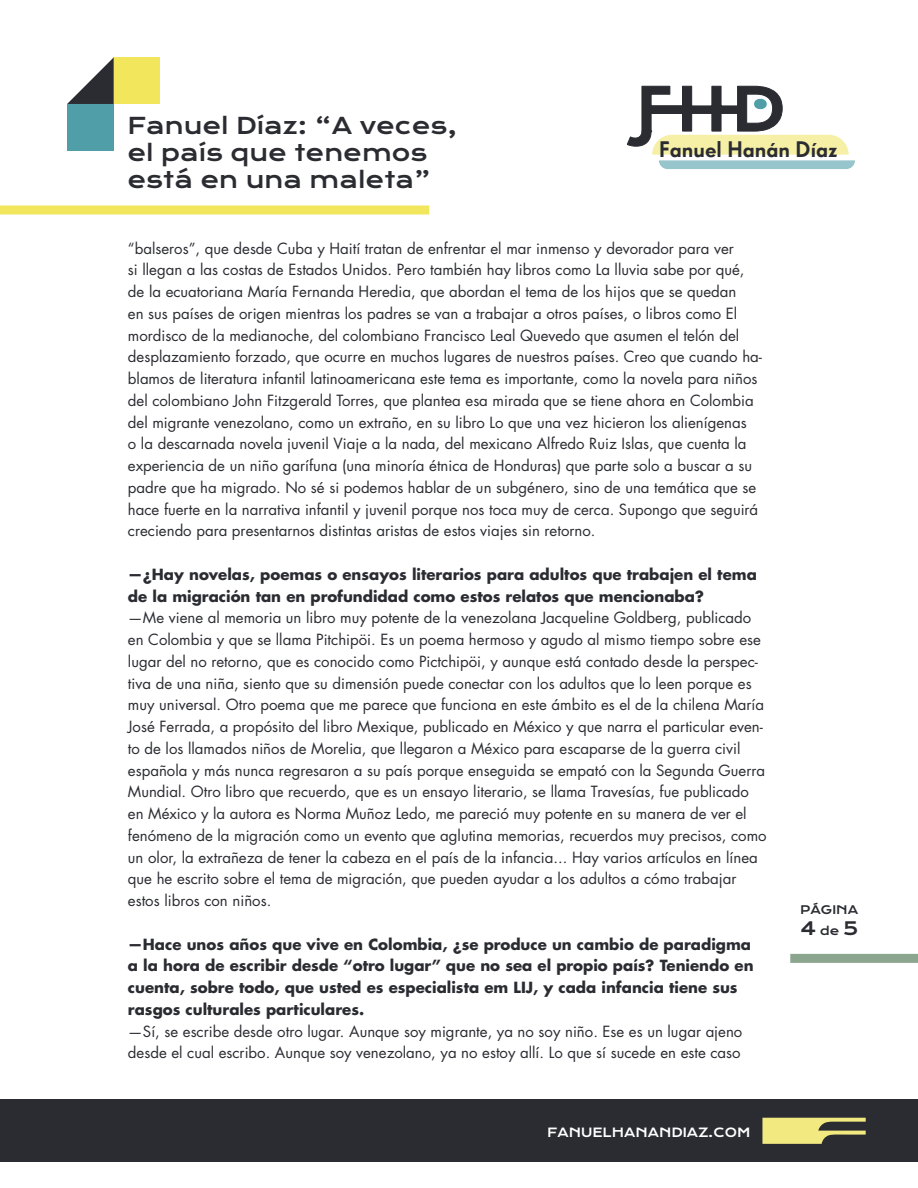
<style>
.page{position:relative;width:918px;height:1188px;background:#fff}
.page>*{position:absolute;margin:0;border:0;box-sizing:border-box;transform-origin:0 0}
.t1{font:22.5px "Krona One";color:#2b2c32}
.t2{font:500 21.9px "Super Grotesk A";color:#2b2c32}
.t3{font:18px "Krona One";color:#2b2c32}
.t4{font:15px/21.8px "Futura Std";color:#2b2c32}
.t5{font:700 15px/21.8px "Futura Std";color:#2b2c32}
.t6{font:12.3px "Krona One";color:#fff}
.t7{font:11.55px "Krona One";color:#2b2c32}
.s1{font-size:11.55px}
</style>
<div class="page">
<div style="left:0;top:1100px;width:918px;height:62px;background:#2b2c32"></div>
<svg style="left:626px;top:85px;width:229px;height:84px"></svg>
<svg style="left:762px;top:1118px;width:104px;height:26px"></svg>
<div style="left:790px;top:954px;width:128px;height:9px;background:#8ba58e"></div>
<div style="left:67px;top:104px;width:47px;height:47px;background:#509fa8"></div>
<div style="left:114px;top:57px;width:46px;height:47px;background:#f2e65d"></div>
<svg style="left:67px;top:57px;width:47px;height:47px"></svg>
<div style="left:0;top:206px;width:429px;height:8px;background:#f2e65d"></div>
<p class="t1" style="left:127px;top:111px;width:331px">Fanuel Díaz: “A veces,</p>
<p class="t1" style="left:127px;top:138px;width:301px">el país que tenemos</p>
<p class="t1" style="left:127px;top:165px;width:305px">está en una maleta”</p>
<p class="t2" style="left:659px;top:136px;width:180px">Fanuel Hanán Díaz</p>
<p class="t4" style="left:128px;top:237px;width:636px">“balseros”, que desde Cuba y Haití tratan de enfrentar el mar inmenso y devorador para ver<br>si llegan a las costas de Estados Unidos. Pero también hay libros como La lluvia sabe por qué, de la ecuatoriana María Fernanda Heredia, que abordan el tema de los hijos que se quedan<br>en sus países de origen mientras los padres se van a trabajar a otros países, o libros como El mordisco de la medianoche, del colombiano Francisco Leal Quevedo que asumen el telón del desplazamiento forzado, que ocurre en muchos lugares de nuestros países. Creo que cuando ha&shy;blamos de literatura infantil latinoamericana este tema es importante, como la novela para niños del colombiano John Fitzgerald Torres, que plantea esa mirada que se tiene ahora en Colombia del migrante venezolano, como un extraño, en su libro Lo que una vez hicieron los alienígenas<br>o la descarnada novela juvenil Viaje a la nada, del mexicano Alfredo Ruiz Islas, que cuenta la experiencia de un niño garífuna (una minoría étnica de Honduras) que parte solo a buscar a su padre que ha migrado. No sé si podemos hablar de un subgénero, sino de una temática que se hace fuerte en la narrativa infantil y juvenil porque nos toca muy de cerca. Supongo que seguirá creciendo para presentarnos distintas aristas de estos viajes sin retorno.</p>
<p class="t5" style="left:128px;top:563px;width:630px">—¿Hay novelas, poemas o ensayos literarios para adultos que trabajen el tema de la migración tan en profundidad como estos relatos que mencionaba?</p>
<p class="t4" style="left:128px;top:607px;width:640px">—Me viene al memoria un libro muy potente de la venezolana Jacqueline Goldberg, publicado en Colombia y que se llama Pitchipöi. Es un poema hermoso y agudo al mismo tiempo sobre ese lugar del no retorno, que es conocido como Pictchipöi, y aunque está contado desde la perspec&shy;tiva de una niña, siento que su dimensión puede conectar con los adultos que lo leen porque es muy universal. Otro poema que me parece que funciona en este ámbito es el de la chilena María José Ferrada, a propósito del libro Mexique, publicado en México y que narra el particular even&shy;to de los llamados niños de Morelia, que llegaron a México para escaparse de la guerra civil española y más nunca regresaron a su país porque enseguida se empató con la Segunda Guerra Mundial. Otro libro que recuerdo, que es un ensayo literario, se llama Travesías, fue publicado en México y la autora es Norma Muñoz Ledo, me pareció muy potente en su manera de ver el fenómeno de la migración como un evento que aglutina memorias, recuerdos muy precisos, como un olor, la extrañeza de tener la cabeza en el país de la infancia... Hay varios artículos en línea que he escrito sobre el tema de migración, que pueden ayudar a los adultos a cómo trabajar estos libros con niños.</p>
<p class="t5" style="left:128px;top:933px;width:627px">—Hace unos años que vive en Colombia, ¿se produce un cambio de paradigma a la hora de escribir desde “otro lugar” que no sea el propio país? Teniendo en cuenta, sobre todo, que usted es especialista em LIJ, y cada infancia tiene sus rasgos culturales particulares.</p>
<p class="t4" style="left:128px;top:1020px;width:616px">—Sí, se escribe desde otro lugar. Aunque soy migrante, ya no soy niño. Ese es un lugar ajeno desde el cual escribo. Aunque soy venezolano, ya no estoy allí. Lo que sí sucede en este caso</p>
<p class="t6" style="left:547px;top:1125px;width:205px">FANUELHANANDIAZ.COM</p>
<p class="t7" style="left:800px;top:902px;width:60px">PÁGINA</p>
<p class="t3" style="left:800px;top:917px;width:60px">4<span class="s1">de</span>5</p>
</div>
